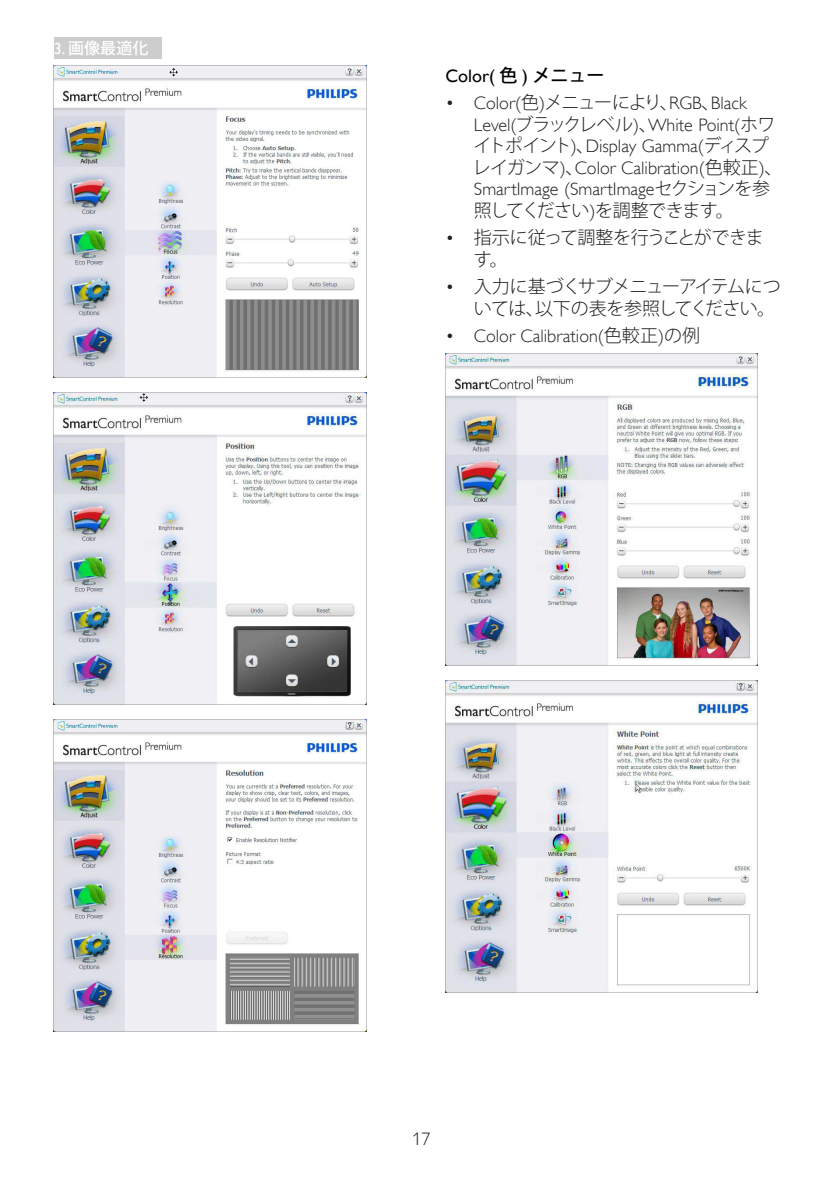
<style>
.page{position:relative;width:840px;height:1191px;background:#fff}
.page>*{position:absolute;margin:0;border:0;box-sizing:border-box;transform-origin:0 0}
.t1{font:18px/21.6px "Gill Sans Alt One WGL Light";color:#231f20}
.t2{font:300 18px/21.6px "Koz Go Pro";letter-spacing:-.04em;color:#231f20}
.Heading_3{font:18px "Gill Sans Alt One WGL";color:#000}
.t3{font:500 16px "Koz Go Pro";color:#fff}
.s1{font-family:"Gill Sans Alt One WGL";font-weight:400}
.s2{font-family:"Koz Go Pro";font-weight:500}
.s3{font-family:"Koz Go Pro";font-weight:300}
.s4{font-family:"Gill Sans Alt One WGL Light";font-weight:400}
</style>
<div class="page">
<div style="left:54px;top:37px;width:108px;height:22px;background:#cdcdcd"></div>
<img style="left:54px;top:66px;width:312px;height:312px">
<img style="left:54px;top:393px;width:312px;height:311px">
<img style="left:54px;top:719px;width:312px;height:312px">
<img style="left:445px;top:353px;width:312px;height:312px">
<img style="left:445px;top:680px;width:312px;height:312px">
<p class="t3" style="left:54px;top:37px;width:96px"><span class="s1">3.</span> 画像最適化</p>
<p class="Heading_3" style="left:445px;top:63px;width:160px">Color( <span class="s2">色</span> ) <span class="s2">メニュー</span></p>
<p class="t1" style="left:472px;top:92px;width:311px;text-indent:-27px">• Color(<span class="s3">色</span>)<span class="s3">メニューにより、</span>RGB<span class="s3">、</span>Black<br>Level(<span class="s3">ブラックレベル</span>)<span class="s3">、</span>White Point(<span class="s3">ホワイトポイント</span>)<span class="s3">、</span>Display Gamma(<span class="s3">ディスプレイガンマ</span>)<span class="s3">、</span>Color Calibration(<span class="s3">色較正</span>)<span class="s3">、<br></span>SmartImage (SmartImage<span class="s3">セクションを参照してください</span>)<span class="s3">を調整できます。</span></p>
<p class="t2" style="left:473px;top:227px;width:291px;text-indent:-28px"><span class="s4">•</span> 指示に従って調整を行うことができます。</p>
<p class="t2" style="left:473px;top:276px;width:308px;text-indent:-28px"><span class="s4">•</span> 入力に基づくサブメニューアイテムについては、以下の表を参照してください。</p>
<p class="t1" style="left:445px;top:325px;width:256px">• Color Calibration(<span class="s3">色較正</span>)<span class="s3">の例</span></p>
<p class="t1" style="left:412px;top:1128px;width:19px">17</p>
</div>
